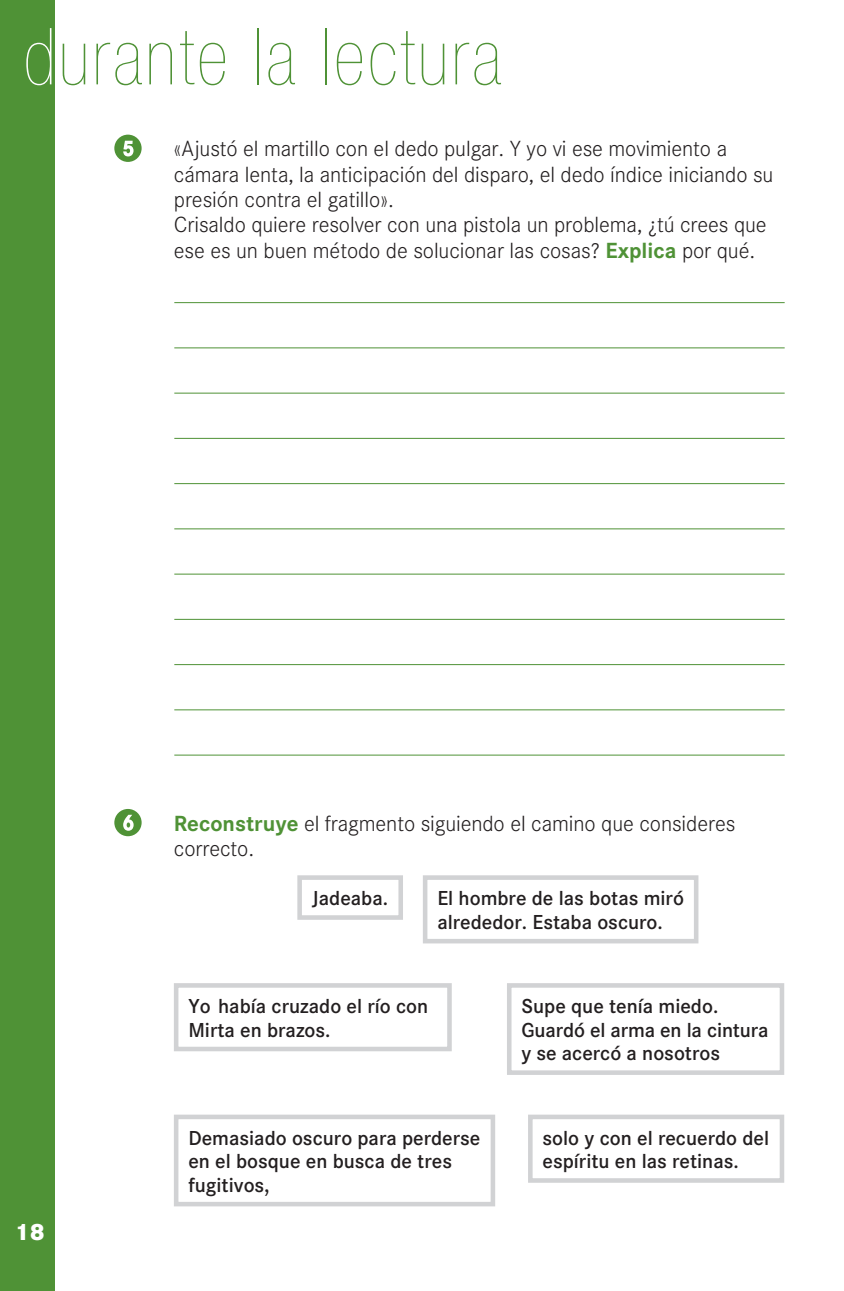
<style>
.page{position:relative;width:844px;height:1291px;background:#fff}
.page>*{position:absolute;margin:0;border:0;box-sizing:border-box;transform-origin:0 0}
.t1{font:900 condensed 78.75px "Helvetica Neue";letter-spacing:.04em;color:#4f9236}
.t2{font:800 24.5px "Corporate S";color:#fff}
.t3{font:300 22.75px/25.4px "Corporate S";letter-spacing:-.005em;color:#231f20}
.t4{font:600 21px/23.6px "Corporate S";color:#231f20}
.s1{color:#fff}
.s2{font-weight:700;color:#4f9236}
</style>
<div class="page">
<div style="left:0;top:0;width:55px;height:1290px;background:#4f9236"></div>
<hr style="left:174px;top:302px;width:610px;height:1px;background:#4f9236">
<hr style="left:174px;top:347px;width:610px;height:1px;background:#4f9236">
<hr style="left:174px;top:392px;width:610px;height:1px;background:#4f9236">
<hr style="left:174px;top:438px;width:610px;height:1px;background:#4f9236">
<hr style="left:174px;top:483px;width:610px;height:1px;background:#4f9236">
<hr style="left:174px;top:528px;width:610px;height:1px;background:#4f9236">
<hr style="left:174px;top:573px;width:610px;height:1px;background:#4f9236">
<hr style="left:174px;top:619px;width:610px;height:1px;background:#4f9236">
<hr style="left:174px;top:664px;width:610px;height:1px;background:#4f9236">
<hr style="left:174px;top:709px;width:610px;height:1px;background:#4f9236">
<hr style="left:174px;top:754px;width:610px;height:1px;background:#4f9236">
<svg style="left:114px;top:135px;width:28px;height:27px"></svg>
<svg style="left:114px;top:809px;width:28px;height:27px"></svg>
<div style="left:528px;top:1114px;width:256px;height:68px;border:5px solid #d1d2d4"></div>
<div style="left:174px;top:1114px;width:321px;height:92px;border:5px solid #d1d2d4"></div>
<div style="left:174px;top:983px;width:278px;height:68px;border:5px solid #d1d2d4"></div>
<div style="left:507px;top:983px;width:277px;height:91px;border:5px solid #d1d2d4"></div>
<div style="left:423px;top:875px;width:275px;height:68px;border:5px solid #d1d2d4"></div>
<div style="left:297px;top:875px;width:106px;height:44px;border:5px solid #d1d2d4"></div>
<h1 class="t1" style="left:23px;top:28px;width:479px"><span class="s1">d</span>urante la lectura</h1>
<p class="t3" style="left:174px;top:136px;width:601px">«Ajustó el martillo con el dedo pulgar. Y yo vi ese movimiento a cámara lenta, la anticipación del disparo, el dedo índice iniciando su presión contra el gatillo».<br>Crisaldo quiere resolver con una pistola un problema, ¿tú crees que ese es un buen método de solucionar las cosas? <span class="s2">Explica</span> por qué.</p>
<p class="t3" style="left:174px;top:810px;width:563px"><span class="s2">Reconstruye</span> el fragmento siguiendo el camino que consideres correcto.</p>
<p class="t4" style="left:312px;top:886px;width:77px">Jadeaba.</p>
<p class="t4" style="left:437px;top:886px;width:248px">El hombre de las botas miró alrededor. Estaba oscuro.</p>
<p class="t4" style="left:188px;top:994px;width:241px">Yo había cruzado el río con<br>Mirta en brazos.</p>
<p class="t4" style="left:521px;top:994px;width:249px">Supe que tenía miedo.<br>Guardó el arma en la cintura y se acercó a nosotros</p>
<p class="t2" style="left:15px;top:1216px;width:32px">18</p>
<p class="t4" style="left:188px;top:1125px;width:294px">Demasiado oscuro para perderse en el bosque en busca de tres fugitivos,</p>
<p class="t4" style="left:542px;top:1125px;width:228px">solo y con el recuerdo del es píritu en las retinas.</p>
</div>
